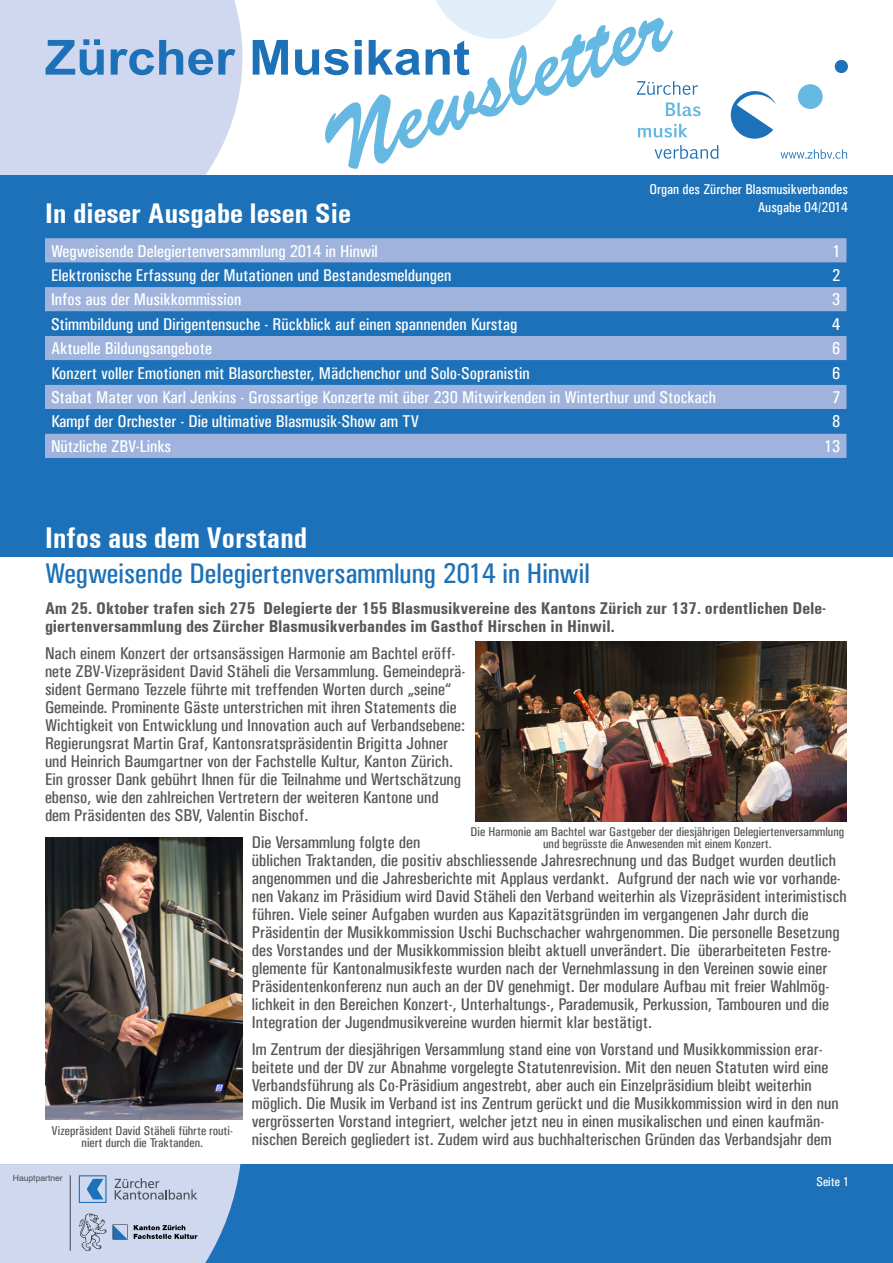
<style>
.page{position:relative;width:893px;height:1263px;background:#fff}
.page>*{position:absolute;margin:0;border:0;box-sizing:border-box;transform-origin:0 0}
.t1{font:88.5px "Brush Script Std";color:#64b8e1}
.t2{font:700 48.45px "Arial";color:#1d71b8;scale:1.05 1}
.t3{font:700 condensed 30px "Univers";color:#fff}
.t4{font:28.5px "Univers Condensed";color:#1d71b8;scale:1.05 1}
.t5{font:700 condensed 28.5px "Univers";color:#fff;scale:1.05 1}
.t6{font:17.1px/18px "Univers Condensed";color:#575756;scale:1.05 1}
.t7{font:17.1px "Univers Condensed";color:#fff;scale:1.05 1}
.t8{font:700 condensed 17.1px/18px "Univers";color:#575756;scale:1.05 1}
.t9{font:14.25px/18px "Univers Condensed";color:#fff;text-align:right;scale:1.05 1}
.t10{font:12.9px/12px "Univers Condensed";color:#575756;text-align:center;scale:1.05 1}
.t11{font:12.9px "Univers Condensed";color:#fff;scale:1.05 1}
.t12{font:8.55px "Helvetica";color:#4a5058}
</style>
<div class="page">
<div style="left:0;top:1164px;width:893px;height:99px;background:#1d71b8"></div>
<svg style="left:637px;top:81px;width:61px;height:14px"></svg>
<svg style="left:666px;top:102px;width:35px;height:14px"></svg>
<svg style="left:638px;top:124px;width:49px;height:14px"></svg>
<svg style="left:654px;top:145px;width:65px;height:14px"></svg>
<svg style="left:731px;top:91px;width:45px;height:48px"></svg>
<div style="left:798px;top:84px;width:25px;height:25px;background:#64b8e1;border-radius:50%"></div>
<div style="left:835px;top:60px;width:13px;height:13px;background:#1d71b8;border-radius:50%"></div>
<svg style="left:780px;top:149px;width:67px;height:10px"></svg>
<svg style="left:0;top:1164px;width:240px;height:99px;background:#bcc9e3"></svg>
<hr style="left:70px;top:1175px;width:1px;height:76px;background:#4a5058">
<svg style="left:436px;top:0;width:121px;height:39px"></svg>
<div style="left:0;top:0;width:242px;height:175px;background:#d0d8ef"></div>
<div style="left:0;top:175px;width:892px;height:381px;background:#1d71b8"></div>
<div style="left:45px;top:238px;width:801px;height:220px;background:#9fb3dd"></div>
<svg style="left:45px;top:263px;width:801px;height:170px"></svg>
<img style="left:476px;top:642px;width:370px;height:180px">
<img style="left:45px;top:838px;width:197px;height:281px">
<h1 class="t1" style="left:307px;top:103px;width:367px;rotate:-21deg">Newsletter</h1>
<h2 class="t2" style="left:45px;top:23px;width:406px">Zürcher Musikant</h2>
<p class="t9" style="left:649px;top:180px;width:191px">Organ des Zürcher Blasmusikverbandes<br>Ausgabe 04/2014</p>
<h3 class="t5" style="left:45px;top:197px;width:293px">In dieser Ausgabe lesen Sie</h3>
<p class="t7" style="left:51px;top:241px;width:313px">Wegweisende Delegiertenversammlung 2014 in Hinwil</p>
<p class="t7" style="left:832px;top:241px;width:9px">1</p>
<p class="t7" style="left:51px;top:265px;width:383px">Elektronische Erfassung der Mutationen und Bestandesmeldungen</p>
<p class="t7" style="left:832px;top:265px;width:9px">2</p>
<p class="t7" style="left:51px;top:290px;width:183px">Infos aus der Musikkommission</p>
<p class="t7" style="left:832px;top:290px;width:9px">3</p>
<p class="t7" style="left:51px;top:314px;width:446px">Stimmbildung und Dirigentensuche - Rückblick auf einen spannenden Kurstag</p>
<p class="t7" style="left:832px;top:314px;width:9px">4</p>
<p class="t7" style="left:51px;top:338px;width:155px">Aktuelle Bildungsangebote</p>
<p class="t7" style="left:832px;top:338px;width:9px">6</p>
<p class="t7" style="left:51px;top:363px;width:457px">Konzert voller Emotionen mit Blasorchester, Mädchenchor und Solo-Sopranistin</p>
<p class="t7" style="left:832px;top:363px;width:9px">6</p>
<p class="t7" style="left:51px;top:387px;width:635px">Stabat Mater von Karl Jenkins - Grossartige Konzerte mit über 230 Mitwirkenden in Winterthur und Stockach</p>
<p class="t7" style="left:832px;top:387px;width:9px">7</p>
<p class="t7" style="left:51px;top:412px;width:352px">Kampf der Orchester - Die ultimative Blasmusik-Show am TV</p>
<p class="t7" style="left:832px;top:412px;width:9px">8</p>
<p class="t7" style="left:51px;top:436px;width:116px">Nützliche ZBV-Links</p>
<p class="t7" style="left:824px;top:436px;width:17px">13</p>
<h3 class="t3" style="left:45px;top:520px;width:264px">Infos aus dem Vorstand</h3>
<h3 class="t4" style="left:45px;top:556px;width:520px">Wegweisende Delegiertenversammlung 2014 in Hinwil</h3>
<p class="t8" style="left:45px;top:599px;width:746px">Am 25. Oktober trafen sich 275 Delegierte der 155 Blasmusikvereine des Kantons Zürich zur 137. ordentlichen Dele&shy;giertenversammlung des Zürcher Blasmusikverbandes im Gasthof Hirschen in Hinwil.</p>
<p class="t6" style="left:45px;top:644px;width:402px">Nach einem Konzert der ortsansässigen Harmonie am Bachtel eröff&shy;nete ZBV-Vizepräsident David Stäheli die Versammlung. Gemeindeprä&shy;sident Germano Tezzele führte mit treffenden Worten durch „seine“ Gemeinde. Prominente Gäste unterstrichen mit ihren Statements die Wichtigkeit von Entwicklung und Innovation auch auf Verbandsebene:<br>Regierungsrat Martin Graf, Kantonsratspräsidentin Brigitta Johner und Heinrich Baumgartner von der Fachstelle Kultur, Kanton Zürich.<br>Ein grosser Dank gebührt Ihnen für die Teilnahme und Wertschätzung ebenso, wie den zahlreichen Vertretern der weiteren Kantone und dem Präsidenten des SBV, Valentin Bischof.</p>
<p class="t6" style="left:252px;top:833px;width:568px">Die Versammlung folgte den<br>üblichen Traktanden, die positiv abschliessende Jahresrechnung und das Budget wurden deutlich angenommen und die Jahresberichte mit Applaus verdankt. Aufgrund der nach wie vor vorhande&shy;nen Vakanz im Präsidium wird David Stäheli den Verband weiterhin als Vizepräsident interimistisch führen. Viele seiner Aufgaben wurden aus Kapazitätsgründen im vergangenen Jahr durch die Präsidentin der Musikkommission Uschi Buchschacher wahrgenommen. Die personelle Besetzung des Vorstandes und der Musikkommission bleibt aktuell unverändert. Die überarbeiteten Festre&shy;glemente für Kantonalmusikfeste wurden nach der Vernehmlassung in den Vereinen sowie einer Präsidentenkonferenz nun auch an der DV genehmigt. Der modulare Aufbau mit freier Wahlmög&shy;lichkeit in den Bereichen Konzert-, Unterhaltungs-, Parademusik, Perkussion, Tambouren und die Integration der Jugendmusikvereine wurden hiermit klar bestätigt.</p>
<p class="t6" style="left:252px;top:1040px;width:560px">Im Zentrum der diesjährigen Versammlung stand eine von Vorstand und Musikkommission erar&shy;beitete und der DV zur Abnahme vorgelegte Statutenrevision. Mit den neuen Statuten wird eine Verbandsführung als Co-Präsidium angestrebt, aber auch ein Einzelpräsidium bleibt weiterhin möglich. Die Musik im Verband ist ins Zentrum gerückt und die Musikkommission wird in den nun vergrösserten Vorstand integriert, welcher jetzt neu in einen musikalischen und einen kaufmän&shy;nischen Bereich gegliedert ist. Zudem wird aus buchhalterischen Gründen das Verbandsjahr dem</p>
<p class="t10" style="left:471px;top:825px;width:357px">Die Harmonie am Bachtel war Gastgeber der diesjährigen Delegiertenversammlung und begrüsste die Anwesenden mit einem Konzert.</p>
<p class="t10" style="left:52px;top:1125px;width:174px">Vizepräsident David Stäheli führte routi&shy;niert durch die Traktanden.</p>
<p class="t12" style="left:13px;top:1173px;width:51px">Hauptpartner</p>
<p class="t11" style="left:816px;top:1174px;width:33px">Seite 1</p>
</div>
